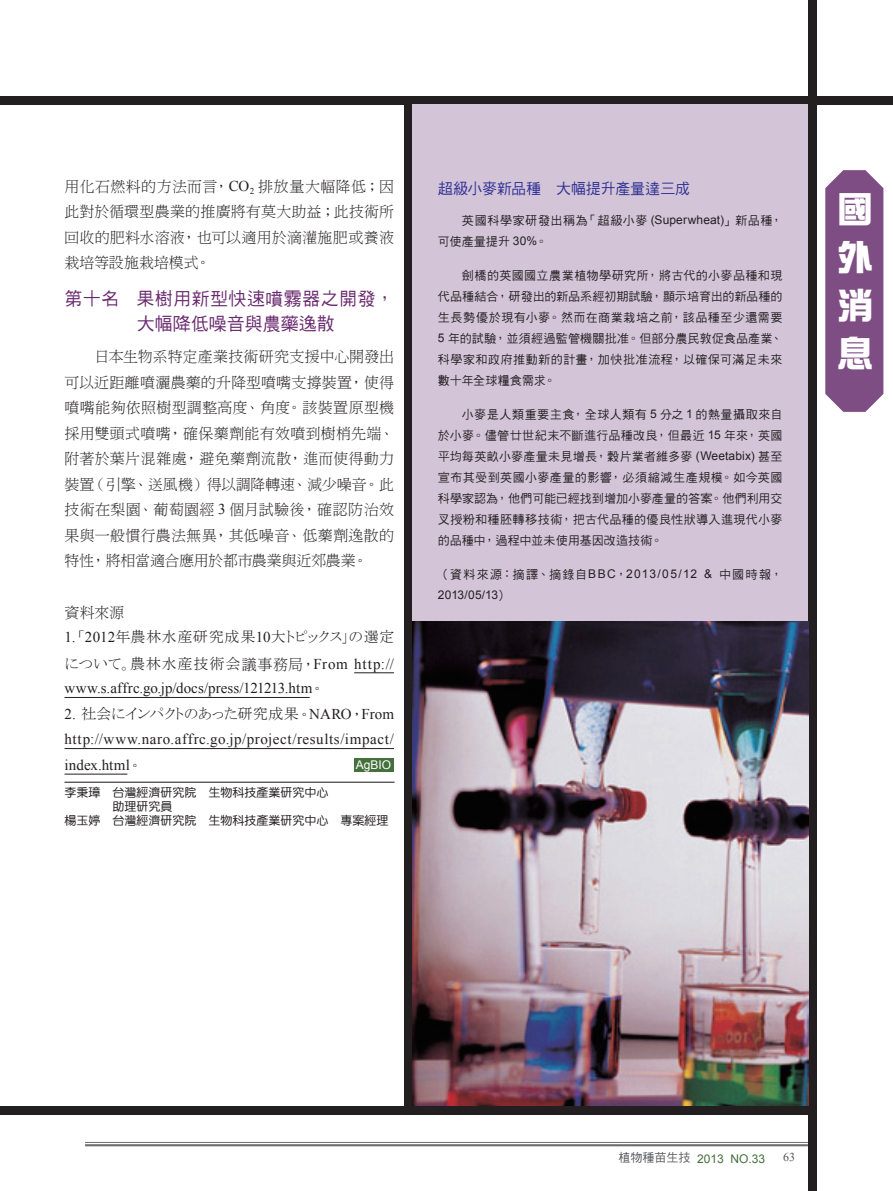
<style>
.page{position:relative;width:893px;height:1191px;background:#fff}
.page>*{position:absolute;margin:0;border:0;box-sizing:border-box;transform-origin:0 0}
.t1{font:36px/48px "DF Zong Yi W9 WINP BF";color:#fff;text-align:justify}
.t2{font:18px/25.5px "DF Hei W5 WINP BF";letter-spacing:.025em;color:#69296e}
.t3{font:15px/25.5px "DF Ming W3 WIN BF";letter-spacing:.005em;color:#231f20;text-align:justify}
.t4{font:15px/26.4px "MS P Mincho";letter-spacing:.025em;color:#231f20}
.t5{font:15px/25.5px "Times New Roman";letter-spacing:.03em;color:#231f20}
.t6{font:15px "Times New Roman";letter-spacing:.005em;color:#231f20}
.t7{font:15px "DF Hei W5 WINP BF";letter-spacing:-.005em;color:#2e3092}
.t8{font:12px/21px "DF Hei W5 WIN BF";letter-spacing:.03em;color:#231f20;text-align:justify}
.t9{font:12px "DF Yuan W5 WIN BF";color:#231f20}
.t10{font:12px "DF Hei W5 WIN BF";letter-spacing:.115em;color:#231f20}
.t11{font:12px "Arial";color:#44703c}
.t12{font:12px "Arial";letter-spacing:-.01em;color:#231f20}
.t13{font:12px "Arial";color:#fff}
.t14{font:12px "Times New Roman";color:#57585a}
.s1{font-family:"Times New Roman"}
.s2{font-family:"DF Ming W3 WIN BF"}
.s3{font-family:"Arial"}
.s4{font-family:"DF Hei W5 WIN BF"}
.s5{font-family:"DF Hei W5 WIN BF";color:#57585a}
</style>
<div class="page">
<hr style="left:85px;top:1142px;width:723px;height:1px;background:#6c6d70">
<hr style="left:85px;top:1144px;width:723px;height:2px;background:#6c6d70">
<div style="left:808px;top:0;width:8px;height:1191px;background:#231f20"></div>
<div style="left:404px;top:99px;width:8px;height:1013px;background:#231f20"></div>
<svg style="left:825px;top:170px;width:58px;height:242px;background:#84568a"></svg>
<div style="left:0;top:1106px;width:808px;height:8px;background:#231f20"></div>
<div style="left:0;top:96px;width:893px;height:8px;background:#231f20"></div>
<hr style="left:354px;top:672px;width:40px;height:1px;background:#231f20">
<hr style="left:64px;top:697px;width:246px;height:1px;background:#231f20">
<hr style="left:64px;top:748px;width:330px;height:1px;background:#231f20">
<hr style="left:64px;top:773px;width:63px;height:1px;background:#231f20">
<div style="left:354px;top:758px;width:39px;height:14px;background:#44703c"></div>
<hr style="left:64px;top:781px;width:330px;height:1px;background:#231f20">
<div style="left:412px;top:104px;width:396px;height:517px;background:#d3c4d8"></div>
<img style="left:412px;top:621px;width:396px;height:485px">
<p class="t3" style="left:64px;top:173px;width:331px">用化石燃料的方法而言，<span class="s1">CO</span><sub>2</sub> 排放量大幅降低；因此對於循環型農業的推廣將有莫大助益；此技術所回收的肥料水溶液，也可以適用於滴灌施肥或養液栽培等設施栽培模式。</p>
<h2 class="t2" style="left:137px;top:286px;width:259px;text-indent:-72px">第十名 果樹用新型快速噴霧器之開發，大幅降低噪音與農藥逸散</h2>
<p class="t3" style="left:64px;top:344px;width:331px;text-indent:30px">日本生物系特定產業技術研究支援中心開發出可以近距離噴灑農藥的升降型噴嘴支撐裝置，使得噴嘴能夠依照樹型調整高度、角度。該裝置原型機採用雙頭式噴嘴，確保藥劑能有效噴到樹梢先端、附著於葉片混雜處，避免藥劑流散，進而使得動力裝置（引擎、送風機）得以調降轉速、減少噪音。此技術在梨園、葡萄園經 <span class="s1">3</span> 個月試驗後，確認防治效果與一般慣行農法無異，其低噪音、低藥劑逸散的特性，將相當適合應用於都市農業與近郊農業。</p>
<p class="t3" style="left:65px;top:599px;width:61px">資料來源</p>
<p class="t4" style="left:65px;top:623px;width:331px"><span class="s1">1.</span><span class="s2">「</span><span class="s1">2012</span>年農林水産研究成果<span class="s1">10</span>大トピックス」の選定について。農林水産技術会<span class="s2">議事務局，</span><span class="s1">From http://</span></p>
<p class="t6" style="left:65px;top:678px;width:262px">www.s.affrc.go.jp/docs/press/121213.htm<span class="s2">。</span></p>
<p class="t4" style="left:65px;top:700px;width:331px"><span class="s1">2.</span> 社会にインパクトのあった研究成果<span class="s2">。</span><span class="s1">NARO</span><span class="s2">，</span><span class="s1">From</span></p>
<p class="t5" style="left:64px;top:726px;width:331px">http://www.naro.affrc.go.jp/project/results/impact/ index.html<span class="s2">。</span></p>
<p class="t13" style="left:356px;top:757px;width:37px">AgBIO</p>
<p class="t9" style="left:64px;top:786px;width:265px">李秉璋 台灣經濟研究院 生物科技產業研究中心</p>
<p class="t9" style="left:112px;top:800px;width:61px">助理研究員</p>
<p class="t9" style="left:64px;top:815px;width:326px">楊玉婷 台灣經濟研究院 生物科技產業研究中心 專案經理</p>
<p class="t7" style="left:438px;top:181px;width:254px">超級小麥新品種　大幅提升產量達三成</p>
<p class="t8" style="left:438px;top:210px;width:346px;text-indent:24px">英國科學家研發出稱為「超級小麥 <span class="s3">(Superwheat)</span>」新品種，可使產量提升 <span class="s3">30%</span>。</p>
<p class="t8" style="left:438px;top:265px;width:346px;text-indent:24px">劍橋的英國國立農業植物學研究所，將古代的小麥品種和現代品種結合，研發出的新品系經初期試驗，顯示培育出的新品種的生長勢優於現有小麥。然而在商業栽培之前，該品種至少還需要<span class="s3">5</span> 年的試驗，並須經過監管機關批准。但部分農民敦促食品產業、科學家和政府推動新的計畫，加快批准流程，以確保可滿足未來數十年全球糧食需求。</p>
<p class="t8" style="left:438px;top:404px;width:346px;text-indent:24px">小麥是人類重要主食，全球人類有 <span class="s3">5</span> 分之 <span class="s3">1</span> 的熱量攝取來自於小麥。儘管廿世紀末不斷進行品種改良，但最近 <span class="s3">15</span> 年來，英國平均每英畝小麥產量未見增長，穀片業者維多麥 <span class="s3">(Weetabix)</span> 甚至宣布其受到英國小麥產量的影響，必須縮減生產規模。如今英國科學家認為，他們可能已經找到增加小麥產量的答案。他們利用交叉授粉和種胚轉移技術，把古代品種的優良性狀導入進現代小麥的品種中，過程中並未使用基因改造技術。</p>
<p class="t10" style="left:438px;top:568px;width:346px">（資料來源：摘譯、摘錄自<span class="s3">BBC</span>，<span class="s3">2013/05/12 &amp;</span> 中國時報，</p>
<p class="t12" style="left:438px;top:587px;width:72px">2013/05/13<span class="s4">）</span></p>
<h1 class="t1" style="left:837px;top:185px;width:36px">國外消息</h1>
<p class="t11" style="left:618px;top:1150px;width:148px"><span class="s5">植物種苗生技</span> 2013 NO.33</p>
<p class="t14" style="left:783px;top:1149px;width:13px">63</p>
</div>
